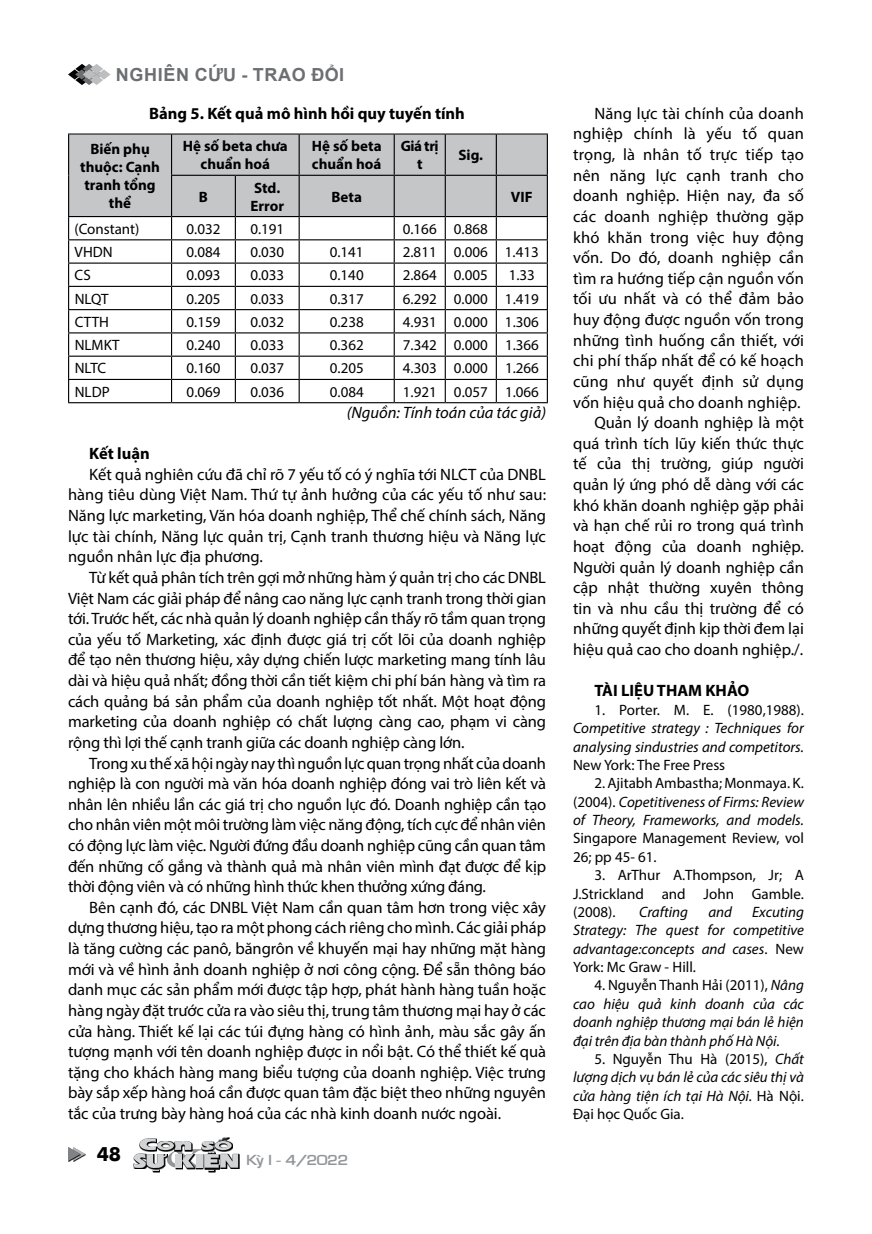
<style>
.page{position:relative;width:872px;height:1234px;background:#fff}
.page>*{position:absolute;margin:0;border:0;box-sizing:border-box;transform-origin:0 0}
.t1{font:700 19.5px "Futura";color:#000}
.t2{font:700 18px "Arial";letter-spacing:.035em;color:#6d6e71}
.t3{font:16.5px/20.5px "Myriad Pro";color:#000;text-align:justify}
.t4{font:700 16.5px "Myriad Pro";color:#000}
.t5{font:italic 16.5px "Myriad Pro";color:#000}
.t6{font:italic 15px/18.3px "Myriad Pro";color:#000;text-align:justify}
.t7{font:15px/18.3px "Myriad Pro";color:#000}
.t8{font:700 15px/18px "Myriad Pro";color:#000;text-align:center}
.t9{font:13.5px "VNI Eurasia Bold";color:#939598;scale:1.1 1}
.s1{font-style:normal}
</style>
<div class="page">
<svg style="left:68px;top:64px;width:43px;height:21px"></svg>
<svg style="left:68px;top:1147px;width:17px;height:13px"></svg>
<svg style="left:238px;top:1153px;width:1px;height:15px"></svg>
<svg style="left:133px;top:1137px;width:105px;height:34px"></svg>
<svg style="left:68px;top:134px;width:480px;height:268px"></svg>
<hr style="left:68px;top:402px;width:103px;height:1px;background:#000">
<hr style="left:171px;top:402px;width:64px;height:1px;background:#000">
<hr style="left:235px;top:402px;width:64px;height:1px;background:#000">
<hr style="left:299px;top:402px;width:95px;height:1px;background:#000">
<hr style="left:394px;top:402px;width:51px;height:1px;background:#000">
<hr style="left:445px;top:402px;width:51px;height:1px;background:#000">
<hr style="left:496px;top:402px;width:52px;height:1px;background:#000">
<p class="t2" style="left:116px;top:62px;width:230px">NGHIÊN CỨU - TRAO ĐỔI</p>
<p class="t4" style="left:149px;top:102px;width:317px">Bảng 5. Kết quả mô hình hồi quy tuyến tính</p>
<p class="t8" style="left:80px;top:139px;width:81px">Biến phụ thuộc: Cạnh tranh tổng thể</p>
<p class="t8" style="left:183px;top:137px;width:107px">Hệ số beta chưa chuẩn hoá</p>
<p class="t8" style="left:312px;top:137px;width:71px;text-align:left">Hệ số beta chuẩn hoá</p>
<p class="t8" style="left:401px;top:137px;width:39px">Giá trị t</p>
<p class="t8" style="left:458px;top:146px;width:26px">Sig.</p>
<p class="t8" style="left:199px;top:187px;width:11px">B</p>
<p class="t8" style="left:250px;top:178px;width:35px;text-align:left">Std.<br>Error</p>
<p class="t8" style="left:331px;top:187px;width:32px">Beta</p>
<p class="t8" style="left:511px;top:187px;width:23px">VIF</p>
<p class="t7" style="left:75px;top:219px;width:66px">(Constant)</p>
<p class="t7" style="left:186px;top:219px;width:35px">0.032</p>
<p class="t7" style="left:250px;top:219px;width:35px">0.191</p>
<p class="t7" style="left:403px;top:219px;width:86px">0.166 0.868</p>
<p class="t7" style="left:75px;top:242px;width:40px">VHDN</p>
<p class="t7" style="left:186px;top:242px;width:35px">0.084</p>
<p class="t7" style="left:250px;top:242px;width:35px">0.030</p>
<p class="t7" style="left:330px;top:242px;width:35px">0.141</p>
<p class="t7" style="left:403px;top:242px;width:137px">2.811 0.006 1.413</p>
<p class="t7" style="left:75px;top:266px;width:18px">CS</p>
<p class="t7" style="left:186px;top:266px;width:35px">0.093</p>
<p class="t7" style="left:250px;top:266px;width:35px">0.033</p>
<p class="t7" style="left:330px;top:266px;width:35px">0.140</p>
<p class="t7" style="left:403px;top:266px;width:86px">2.864 0.005</p>
<p class="t7" style="left:509px;top:266px;width:28px">1.33</p>
<p class="t7" style="left:75px;top:289px;width:35px">NLQT</p>
<p class="t7" style="left:187px;top:289px;width:35px">0.205</p>
<p class="t7" style="left:250px;top:289px;width:35px">0.033</p>
<p class="t7" style="left:330px;top:289px;width:35px">0.317</p>
<p class="t7" style="left:403px;top:289px;width:137px">6.292 0.000 1.419</p>
<p class="t7" style="left:75px;top:312px;width:36px">CTTH</p>
<p class="t7" style="left:187px;top:312px;width:35px">0.159</p>
<p class="t7" style="left:250px;top:312px;width:35px">0.032</p>
<p class="t7" style="left:330px;top:312px;width:35px">0.238</p>
<p class="t7" style="left:403px;top:312px;width:137px">4.931 0.000 1.306</p>
<p class="t7" style="left:75px;top:335px;width:46px">NLMKT</p>
<p class="t7" style="left:187px;top:335px;width:35px">0.240</p>
<p class="t7" style="left:250px;top:335px;width:35px">0.033</p>
<p class="t7" style="left:330px;top:335px;width:35px">0.362</p>
<p class="t7" style="left:403px;top:335px;width:137px">7.342 0.000 1.366</p>
<p class="t7" style="left:75px;top:359px;width:33px">NLTC</p>
<p class="t7" style="left:187px;top:359px;width:35px">0.160</p>
<p class="t7" style="left:250px;top:359px;width:35px">0.037</p>
<p class="t7" style="left:330px;top:359px;width:35px">0.205</p>
<p class="t7" style="left:403px;top:359px;width:137px">4.303 0.000 1.266</p>
<p class="t7" style="left:75px;top:382px;width:36px">NLDP</p>
<p class="t7" style="left:187px;top:382px;width:35px">0.069</p>
<p class="t7" style="left:250px;top:382px;width:35px">0.036</p>
<p class="t7" style="left:330px;top:382px;width:35px">0.084</p>
<p class="t7" style="left:403px;top:382px;width:137px">1.921 0.057 1.066</p>
<p class="t5" style="left:347px;top:402px;width:201px">(Nguồn: Tính toán của tác giả)</p>
<p class="t4" style="left:89px;top:442px;width:62px">Kết luận</p>
<p class="t3" style="left:68px;top:463px;width:479px;text-indent:21px">Kết quả nghiên cứu đã chỉ rõ 7 yếu tố có ý nghĩa tới NLCT của DNBL hàng tiêu dùng Việt Nam. Thứ tự ảnh hưởng của các yếu tố như sau:<br>Năng lực marketing, Văn hóa doanh nghiệp, Thể chế chính sách, Năng lực tài chính, Năng lực quản trị, Cạnh tranh thương hiệu và Năng lực nguồn nhân lực địa phương.</p>
<p class="t3" style="left:68px;top:566px;width:479px;text-indent:21px">Từ kết quả phân tích trên gợi mở những hàm ý quản trị cho các DNBL Việt Nam các giải pháp để nâng cao năng lực cạnh tranh trong thời gian tới. Trước hết, các nhà quản lý doanh nghiệp cần thấy rõ tầm quan trọng của yếu tố Marketing, xác định được giá trị cốt lõi của doanh nghiệp để tạo nên thương hiệu, xây dựng chiến lược marketing mang tính lâu dài và hiệu quả nhất; đồng thời cần tiết kiệm chi phí bán hàng và tìm ra cách quảng bá sản phẩm của doanh nghiệp tốt nhất. Một hoạt động marketing của doanh nghiệp có chất lượng càng cao, phạm vi càng rộng thì lợi thế cạnh tranh giữa các doanh nghiệp càng lớn.</p>
<p class="t3" style="left:68px;top:752px;width:479px;text-indent:21px">Trong xu thế xã hội ngày nay thì nguồn lực quan trọng nhất của doanh nghiệp là con người mà văn hóa doanh nghiệp đóng vai trò liên kết và nhân lên nhiều lần các giá trị cho nguồn lực đó. Doanh nghiệp cần tạo cho nhân viên một môi trường làm việc năng động, tích cực để nhân viên có động lực làm việc. Người đứng đầu doanh nghiệp cũng cần quan tâm đến những cố gắng và thành quả mà nhân viên mình đạt được để kịp thời động viên và có những hình thức khen thưởng xứng đáng.</p>
<p class="t3" style="left:68px;top:896px;width:479px;text-indent:21px">Bên cạnh đó, các DNBL Việt Nam cần quan tâm hơn trong việc xây dựng thương hiệu, tạo ra một phong cách riêng cho mình. Các giải pháp là tăng cường các panô, băngrôn về khuyến mại hay những mặt hàng mới và về hình ảnh doanh nghiệp ở nơi công cộng. Để sẵn thông báo danh mục các sản phẩm mới được tập hợp, phát hành hàng tuần hoặc hàng ngày đặt trước cửa ra vào siêu thị, trung tâm thương mại hay ở các cửa hàng. Thiết kế lại các túi đựng hàng có hình ảnh, màu sắc gây ấn tượng mạnh với tên doanh nghiệp được in nổi bật. Có thể thiết kế quà tặng cho khách hàng mang biểu tượng của doanh nghiệp. Việc trưng bày sắp xếp hàng hoá cần được quan tâm đặc biệt theo những nguyên tắc của trưng bày hàng hoá của các nhà kinh doanh nước ngoài.</p>
<p class="t1" style="left:97px;top:1139px;width:26px">48</p>
<p class="t9" style="left:247px;top:1150px;width:94px">KyøI - 4/2022</p>
<p class="t3" style="left:573px;top:103px;width:232px;text-align:right">Năng lực tài chính của doanh nghiệp chính là yếu tố quan trọng, là nhân tố trực tiếp tạo nên năng lực cạnh tranh cho doanh nghiệp. Hiện nay, đa số các doanh nghiệp thường gặp khó khăn trong việc huy động vốn. Do đó, doanh nghiệp cần tìm ra hướng tiếp cận nguồn vốn tối ưu nhất và có thể đảm bảo huy động được nguồn vốn trong những tình huống cần thiết, với chi phí thấp nhất để có kế hoạch cũng như quyết định sử dụng vốn hiệu quả cho doanh nghiệp.<br>Quản lý doanh nghiệp là một quá trình tích lũy kiến thức thực tế của thị trường, giúp người quản lý ứng phó dễ dàng với các khó khăn doanh nghiệp gặp phải và hạn chế rủi ro trong quá trình hoạt động của doanh nghiệp.<br>Người quản lý doanh nghiệp cần cập nhật thường xuyên thông tin và nhu cầu thị trường để có những quyết định kịp thời đem lại hiệu quả cao cho doanh nghiệp./.</p>
<p class="t4" style="left:594px;top:679px;width:156px">TÀI LIỆU THAM KHẢO</p>
<p class="t7" style="left:594px;top:700px;width:211px">1. Porter. M. E. (1980,1988).</p>
<p class="t6" style="left:573px;top:718px;width:232px">Competitive strategy : Techniques for analysing sindustries and competitors.</p>
<p class="t7" style="left:573px;top:755px;width:154px">New York: The Free Press</p>
<p class="t6" style="left:573px;top:773px;width:232px;text-indent:21px"><span class="s1">2. Ajitabh Ambastha; Monmaya. K. (2004).</span> Copetitiveness of Firms: Review of Theory, Frameworks, and models.</p>
<p class="t7" style="left:573px;top:828px;width:232px">Singapore Management Review, vol<br>26; pp 45- 61.</p>
<p class="t7" style="left:573px;top:865px;width:232px;text-align:justify;text-indent:21px">3. ArThur A.Thompson, Jr; A J.Strickland and John Gamble. (2008).</p>
<p class="t6" style="left:639px;top:902px;width:51px">Crafting</p>
<p class="t6" style="left:708px;top:902px;width:25px">and</p>
<p class="t6" style="left:573px;top:902px;width:232px;text-indent:179px">Excuting Strategy: The quest for competitive advantage:concepts and cases<span class="s1">. New York: Mc Graw - Hill.</span></p>
<p class="t6" style="left:573px;top:975px;width:232px;text-indent:21px"><span class="s1">4. Nguyễn Thanh Hải (2011),</span> Nâng cao hiệu quả kinh doanh của các doanh nghiệp thương mại bán lẻ hiện đại trên địa bàn thành phố Hà Nội.</p>
<p class="t6" style="left:573px;top:1049px;width:232px;text-indent:21px"><span class="s1">5. Nguyễn Thu Hà (2015),</span> Chất lượng dịch vụ bán lẻ của các siêu thị và cửa hàng tiện ích tại Hà Nội. <span class="s1">Hà Nội.<br>Đại học Quốc Gia.</span></p>
</div>
